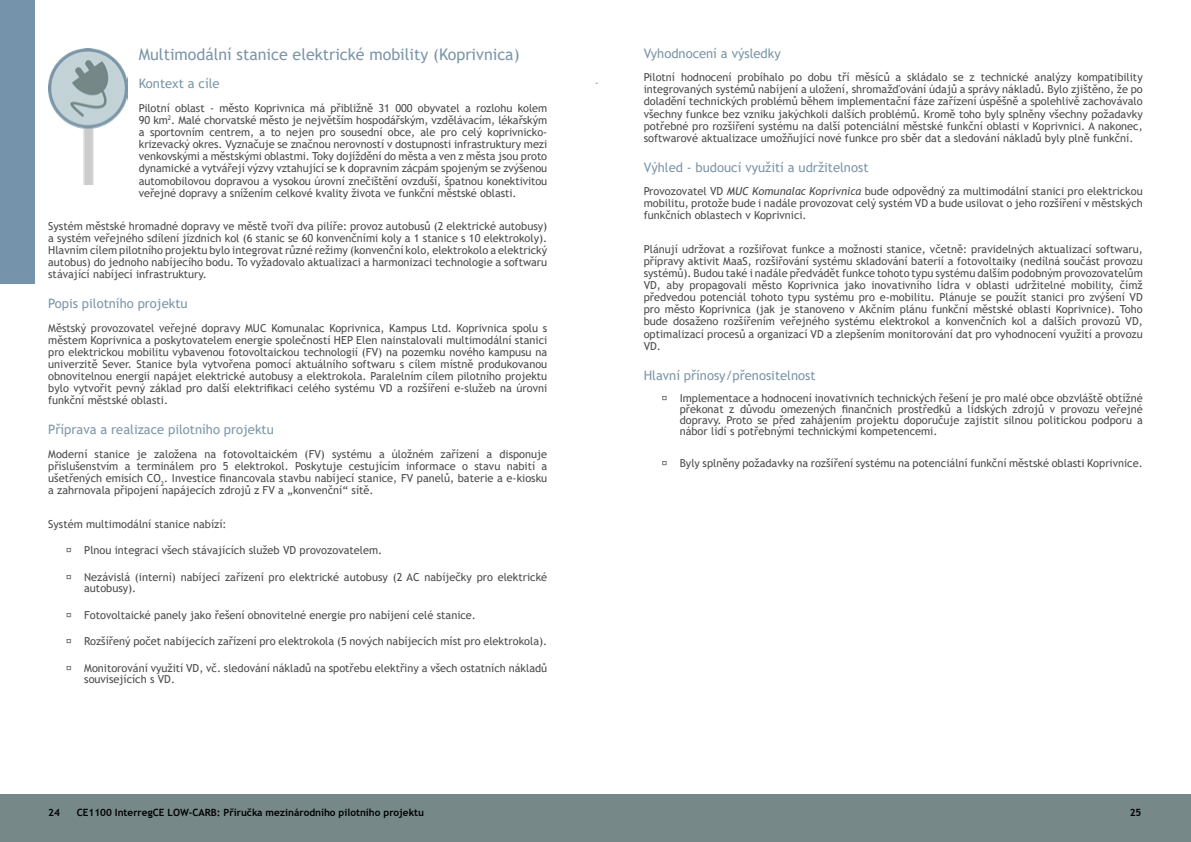
<style>
.page{position:relative;width:1191px;height:842px;background:#fff}
.page>*{position:absolute;margin:0;border:0;box-sizing:border-box;transform-origin:0 0}
.t1{font:16px "Trebuchet MS";color:#7c96a8}
.t2{font:13px "Trebuchet MS";color:#7c96a8}
.t3{font:11px/12.1px "Trebuchet MS";color:#4c4c4e;text-align:justify}
.t4{font:700 10px "Trebuchet MS";color:#000}
.s1{font-style:italic}
</style>
<div class="page">
<div style="left:0;top:0;width:34px;height:283px;background:#7594ac"></div>
<img style="left:48px;top:48px;width:79px;height:136px">
<div style="left:0;top:794px;width:1191px;height:48px;background:#768888"></div>
<h1 class="t1" style="left:139px;top:44px;width:382px">Multimodální stanice elektrické mobility (Koprivnica)</h1>
<p class="t2" style="left:139px;top:76px;width:82px">Kontext a cíle</p>
<p class="t3" style="left:139px;top:102px;width:410px">Pilotní oblast - město Koprivnica má přibližně 31 000 obyvatel a rozlohu kolem 90 km<sup>2</sup>. Malé chorvatské město je největším hospodářským, vzdělávacím, lékařským a sportovním centrem, a to nejen pro sousední obce, ale pro celý koprivnicko&shy;krizevacký okres. Vyznačuje se značnou nerovností v dostupnosti infrastruktury mezi venkovskými a městskými oblastmi. Toky dojíždění do města a ven z města jsou proto dynamické a vytvářejí výzvy vztahující se k dopravním zácpám spojeným se zvýšenou automobilovou dopravou a vysokou úrovní znečištění ovzduší, špatnou konektivitou veřejné dopravy a snížením celkové kvality života ve funkční městské oblasti.</p>
<p class="t3" style="left:48px;top:220px;width:500px">Systém městské hromadné dopravy ve městě tvoří dva pilíře: provoz autobusů (2 elektrické autobusy) a systém veřejného sdílení jízdních kol (6 stanic se 60 konvenčními koly a 1 stanice s 10 elektrokoly).<br>Hlavním cílem pilotního projektu bylo integrovat různé režimy (konvenční kolo, elektrokolo a elektrický autobus) do jednoho nabíjecího bodu. To vyžadovalo aktualizaci a harmonizaci technologie a softwaru stávající nabíjecí infrastruktury.</p>
<p class="t2" style="left:48px;top:296px;width:141px">Popis pilotního projektu</p>
<p class="t3" style="left:48px;top:322px;width:500px">Městský provozovatel veřejné dopravy MUC Komunalac Koprivnica, Kampus Ltd. Koprivnica spolu s městem Koprivnica a poskytovatelem energie společností HEP Elen nainstalovali multimodální stanici pro elektrickou mobilitu vybavenou fotovoltaickou technologií (FV) na pozemku nového kampusu na univerzitě Sever. Stanice byla vytvořena pomocí aktuálního softwaru s cílem místně produkovanou obnovitelnou energií napájet elektrické autobusy a elektrokola. Paralelním cílem pilotního projektu bylo vytvořit pevný základ pro další elektrifikaci celého systému VD a rozšíření e-služeb na úrovni funkční městské oblasti.</p>
<p class="t2" style="left:48px;top:422px;width:227px">Příprava a realizace pilotního projektu</p>
<p class="t3" style="left:48px;top:448px;width:500px">Moderní stanice je založena na fotovoltaickém (FV) systému a úložném zařízení a disponuje příslušenstvím a terminálem pro 5 elektrokol. Poskytuje cestujícím informace o stavu nabití a ušetřených emisích CO<sub>2</sub>. Investice financovala stavbu nabíjecí stanice, FV panelů, baterie a e-kiosku a zahrnovala připojení napájecích zdrojů z FV a „konvenční“ sítě.</p>
<p class="t3" style="left:48px;top:518px;width:180px">Systém multimodální stanice nabízí:</p>
<p class="t3" style="left:84px;top:544px;width:299px">Plnou integraci všech stávajících služeb VD provozovatelem.</p>
<p class="t3" style="left:84px;top:571px;width:464px;line-height:11px">Nezávislá (interní) nabíjecí zařízení pro elektrické autobusy (2 AC nabíječky pro elektrické autobusy).</p>
<p class="t3" style="left:84px;top:609px;width:393px">Fotovoltaické panely jako řešení obnovitelné energie pro nabíjení celé stanice.</p>
<p class="t3" style="left:84px;top:635px;width:464px">Rozšířený počet nabíjecích zařízení pro elektrokola (5 nových nabíjecích míst pro elektrokola).</p>
<p class="t3" style="left:84px;top:662px;width:464px;line-height:11px">Monitorování využití VD, vč. sledování nákladů na spotřebu elektřiny a všech ostatních nákladů souvisejících s VD.</p>
<p class="t2" style="left:643px;top:45px;width:139px">Vyhodnocení a výsledky</p>
<p class="t3" style="left:643px;top:71px;width:500px">Pilotní hodnocení probíhalo po dobu tří měsíců a skládalo se z technické analýzy kompatibility integrovaných systémů nabíjení a uložení, shromažďování údajů a správy nákladů. Bylo zjištěno, že po doladění technických problémů během implementační fáze zařízení úspěšně a spolehlivě zachovávalo všechny funkce bez vzniku jakýchkoli dalších problémů. Kromě toho byly splněny všechny požadavky potřebné pro rozšíření systému na další potenciální městské funkční oblasti v Koprivnici. A nakonec, softwarové aktualizace umožňující nové funkce pro sběr dat a sledování nákladů byly plně funkční.</p>
<p class="t2" style="left:643px;top:159px;width:226px">Výhled - budoucí využití a udržitelnost</p>
<p class="t3" style="left:643px;top:185px;width:500px">Provozovatel VD <span class="s1">MUC Komunalac Koprivnica</span> bude odpovědný za multimodální stanici pro elektrickou mobilitu, protože bude i nadále provozovat celý systém VD a bude usilovat o jeho rozšíření v městských funkčních oblastech v Koprivnici.</p>
<p class="t3" style="left:643px;top:243px;width:500px">Plánují udržovat a rozšiřovat funkce a možnosti stanice, včetně: pravidelných aktualizací softwaru, přípravy aktivit MaaS, rozšiřování systému skladování baterií a fotovoltaiky (nedílná součást provozu systémů). Budou také i nadále předvádět funkce tohoto typu systému dalším podobným provozovatelům VD, aby propagovali město Koprivnica jako inovativního lídra v oblasti udržitelné mobility, čímž předvedou potenciál tohoto typu systému pro e-mobilitu. Plánuje se použít stanici pro zvýšení VD pro město Koprivnica (jak je stanoveno v Akčním plánu funkční městské oblasti Koprivnice). Toho bude dosaženo rozšířením veřejného systému elektrokol a konvenčních kol a dalších provozů VD, optimalizací procesů a organizací VD a zlepšením monitorování dat pro vyhodnocení využití a provozu VD.</p>
<p class="t2" style="left:643px;top:367px;width:173px">Hlavní přínosy/přenositelnost</p>
<p class="t3" style="left:679px;top:392px;width:464px;line-height:11px">Implementace a hodnocení inovativních technických řešení je pro malé obce obzvláště obtížné překonat z důvodu omezených finančních prostředků a lidských zdrojů v provozu veřejné dopravy. Proto se před zahájením projektu doporučuje zajistit silnou politickou podporu a nábor lidí s potřebnými technickými kompetencemi.</p>
<p class="t3" style="left:679px;top:457px;width:464px">Byly splněny požadavky na rozšíření systému na potenciální funkční městské oblasti Koprivnice.</p>
<p class="t4" style="left:48px;top:806px;width:13px">24</p>
<p class="t4" style="left:77px;top:806px;width:349px">CE1100 InterregCE LOW-CARB: Příručka mezinárodního pilotního projektu</p>
<p class="t4" style="left:1129px;top:806px;width:13px">25</p>
<p class="t4" style="left:48px;top:806px;width:59px">Kapitel TItel</p>
</div>
